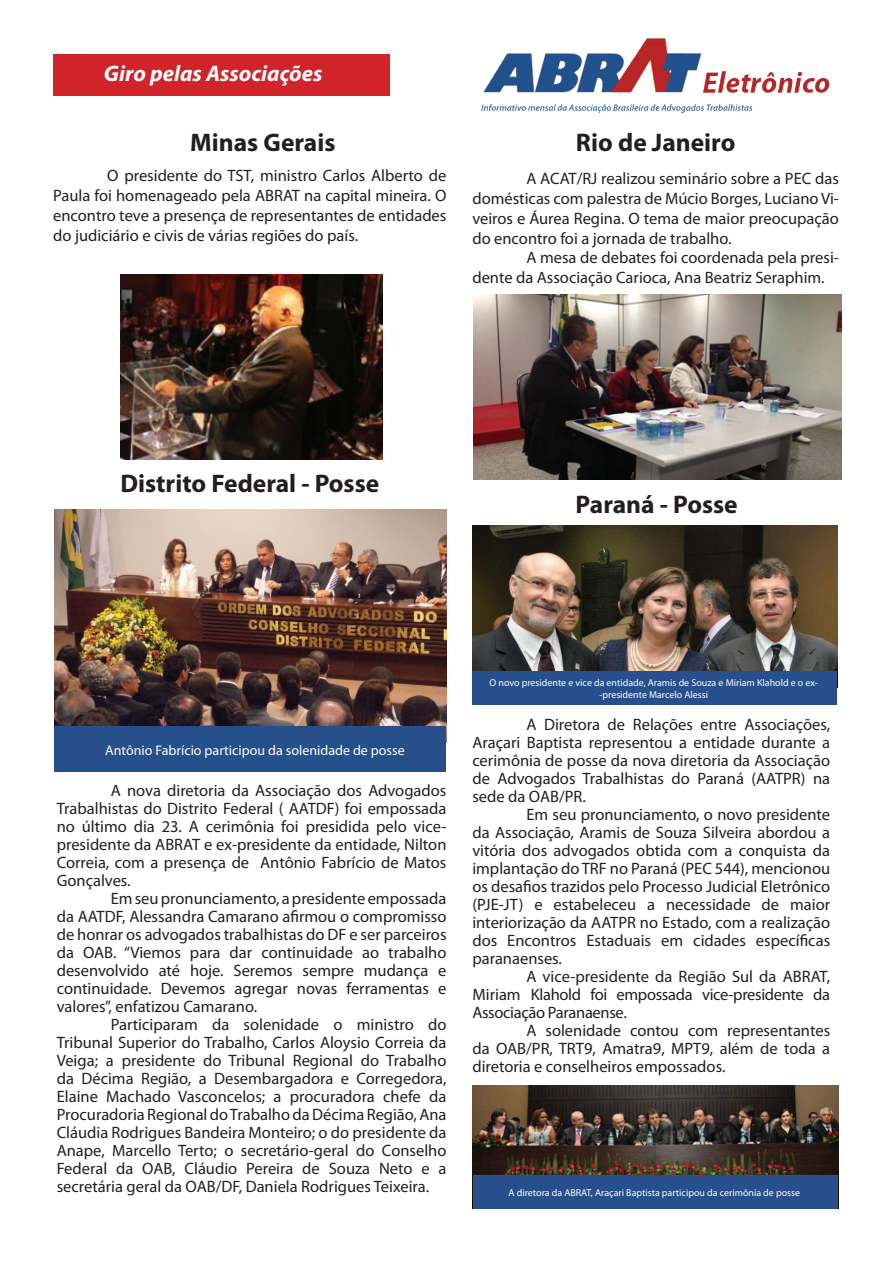
<style>
.page{position:relative;width:893px;height:1263px;background:#fff}
.page>*{position:absolute;margin:0;border:0;box-sizing:border-box;transform-origin:0 0}
.t1{font:700 25.5px "Myriad Pro";color:#231f20}
.t2{font:italic 700 22.5px "Myriad Pro";color:#fff}
.t3{font:16.5px/18px "Myriad Pro";color:#231f20;text-align:justify}
.t4{font:13.95px "Myriad Pro";color:#fff}
.t5{font:9.9px/12px "Myriad Pro";color:#fff;text-align:center}
</style>
<div class="page">
<img style="left:480px;top:38px;width:350px;height:76px">
<img style="left:54px;top:510px;width:392px;height:216px">
<img style="left:472px;top:526px;width:365px;height:145px">
<div style="left:53px;top:54px;width:336px;height:42px;background:#d1232a"></div>
<div style="left:54px;top:726px;width:392px;height:46px;background:#274f8b"></div>
<div style="left:472px;top:671px;width:365px;height:33px;background:#274f8b"></div>
<img style="left:120px;top:275px;width:263px;height:184px">
<img style="left:473px;top:295px;width:368px;height:184px">
<img style="left:472px;top:1086px;width:366px;height:123px">
<div style="left:473px;top:1175px;width:365px;height:34px;background:#274f8b"></div>
<h2 class="t2" style="left:104px;top:59px;width:220px">Giro pelas Associações</h2>
<h1 class="t1" style="left:190px;top:125px;width:147px">Minas Gerais</h1>
<h1 class="t1" style="left:576px;top:125px;width:161px">Rio de Janeiro</h1>
<p class="t3" style="left:53px;top:166px;width:395px;line-height:19.8px;text-indent:54px">O presidente do TST, ministro Carlos Alberto de Paula foi homenageado pela ABRAT na capital mineira. O encontro teve a presença de representantes de entidades do judiciário e civis de várias regiões do país.</p>
<p class="t3" style="left:472px;top:169px;width:368px;line-height:19.8px;text-indent:54px">A ACAT/RJ realizou seminário sobre a PEC das domésticas com palestra de Múcio Borges, Luciano Vi&shy;veiros e Áurea Regina. O tema de maior preocupação do encontro foi a jornada de trabalho.</p>
<p class="t3" style="left:472px;top:248px;width:368px;line-height:19.8px;text-indent:54px">A mesa de debates foi coordenada pela presi&shy;dente da Associação Carioca, Ana Beatriz Seraphim.</p>
<h1 class="t1" style="left:120px;top:467px;width:260px">Distrito Federal - Posse</h1>
<h1 class="t1" style="left:576px;top:488px;width:164px">Paraná - Posse</h1>
<p class="t4" style="left:105px;top:741px;width:301px">Antônio Fabrício participou da solenidade de posse</p>
<p class="t3" style="left:57px;top:781px;width:391px;text-indent:54px">A nova diretoria da Associação dos Advogados Trabalhistas do Distrito Federal ( AATDF) foi empossada no último dia 23. A cerimônia foi presidida pelo vice&shy;presidente da ABRAT e ex-presidente da entidade, Nilton Correia, com a presença de Antônio Fabrício de Matos Gonçalves.</p>
<p class="t3" style="left:57px;top:889px;width:391px;text-indent:54px">Em seu pronunciamento, a presidente empossada da AATDF, Alessandra Camarano afirmou o compromisso de honrar os advogados trabalhistas do DF e ser parceiros da OAB. “Viemos para dar continuidade ao trabalho desenvolvido até hoje. Seremos sempre mudança e continuidade. Devemos agregar novas ferramentas e valores”, enfatizou Camarano.</p>
<p class="t3" style="left:57px;top:1015px;width:391px;text-indent:54px">Participaram da solenidade o ministro do Tribunal Superior do Trabalho, Carlos Aloysio Correia da Veiga; a presidente do Tribunal Regional do Trabalho da Décima Região, a Desembargadora e Corregedora, Elaine Machado Vasconcelos; a procuradora chefe da Procuradoria Regional do Trabalho da Décima Região, Ana Cláudia Rodrigues Bandeira Monteiro; o do presidente da Anape, Marcello Terto; o secretário-geral do Conselho Federal da OAB, Cláudio Pereira de Souza Neto e a secretária geral da OAB/DF, Daniela Rodrigues Teixeira.</p>
<p class="t5" style="left:490px;top:676px;width:330px">O novo presidente e vice da entidade, Aramis de Souza e Miriam Klahold e o ex--presidente Marcelo Alessi</p>
<p class="t3" style="left:472px;top:715px;width:359px;text-indent:54px">A Diretora de Relações entre Associações, Araçari Baptista representou a entidade durante a cerimônia de posse da nova diretoria da Associação de Advogados Trabalhistas do Paraná (AATPR) na sede da OAB/PR.</p>
<p class="t3" style="left:472px;top:805px;width:359px;text-indent:54px">Em seu pronunciamento, o novo presidente da Associação, Aramis de Souza Silveira abordou a vitória dos advogados obtida com a conquista da implantação do TRF no Paraná (PEC 544), mencionou os desafios trazidos pelo Processo Judicial Eletrônico (PJE-JT) e estabeleceu a necessidade de maior interiorização da AATPR no Estado, com a realização dos Encontros Estaduais em cidades específicas paranaenses.</p>
<p class="t3" style="left:472px;top:967px;width:359px;text-indent:54px">A vice-presidente da Região Sul da ABRAT, Miriam Klahold foi empossada vice-presidente da Associação Paranaense.</p>
<p class="t3" style="left:472px;top:1021px;width:359px;text-indent:54px">A solenidade contou com representantes da OAB/PR, TRT9, Amatra9, MPT9, além de toda a diretoria e conselheiros empossados.</p>
<p class="t5" style="left:509px;top:1187px;width:293px">A diretora da ABRAT, Araçari Baptista participou da cerimônia de posse</p>
</div>
